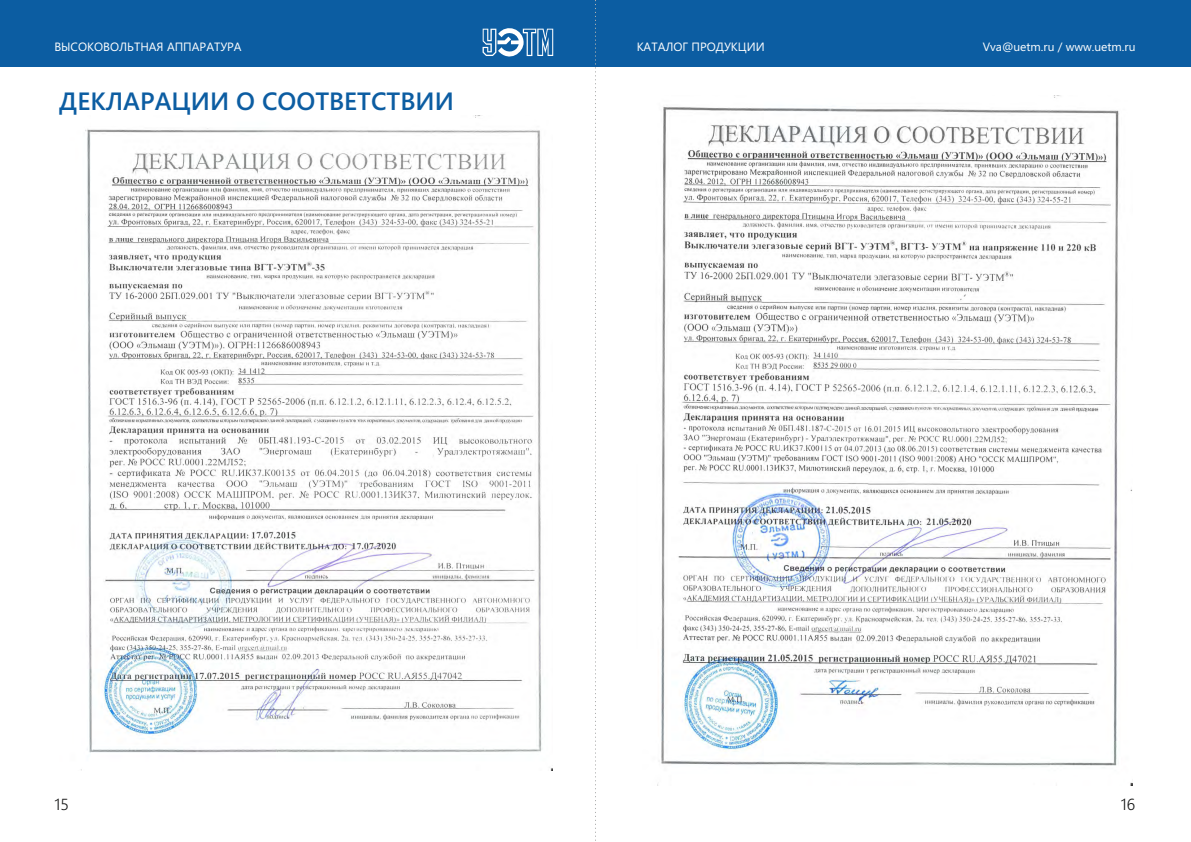
<style>
.page{position:relative;width:1191px;height:842px;background:#fff}
.page>*{position:absolute;margin:0;border:0;box-sizing:border-box;transform-origin:0 0}
.t1{font:700 25px "Yu Gothic UI";color:#0c5da2}
.t2{font:300 16px "Yu Gothic UI";color:#151616}
.t3{font:12px "Yu Gothic UI";color:#fff}
</style>
<div class="page">
<div style="left:0;top:0;width:1191px;height:67px;background:#0c5da2"></div>
<svg style="left:595px;top:0;width:1px;height:841px"></svg>
<svg style="left:482px;top:28px;width:71px;height:29px"></svg>
<img style="left:657px;top:95px;width:475px;height:690px">
<img style="left:81px;top:115px;width:471px;height:655px">
<p class="t3" style="left:54px;top:43px;width:189px">ВЫСОКОВОЛЬТНАЯ АППАРАТУРА</p>
<p class="t3" style="left:636px;top:43px;width:130px">КАТАЛОГ ПРОДУКЦИИ</p>
<p class="t3" style="left:982px;top:43px;width:154px">Vva@uetm.ru / www.uetm.ru</p>
<h1 class="t1" style="left:59px;top:91px;width:396px">ДЕКЛАРАЦИИ О СООТВЕТСТВИИ</h1>
<h2 class="t2" style="left:55px;top:798px;width:16px">15</h2>
<h2 class="t2" style="left:1120px;top:798px;width:16px">16</h2>
</div>
